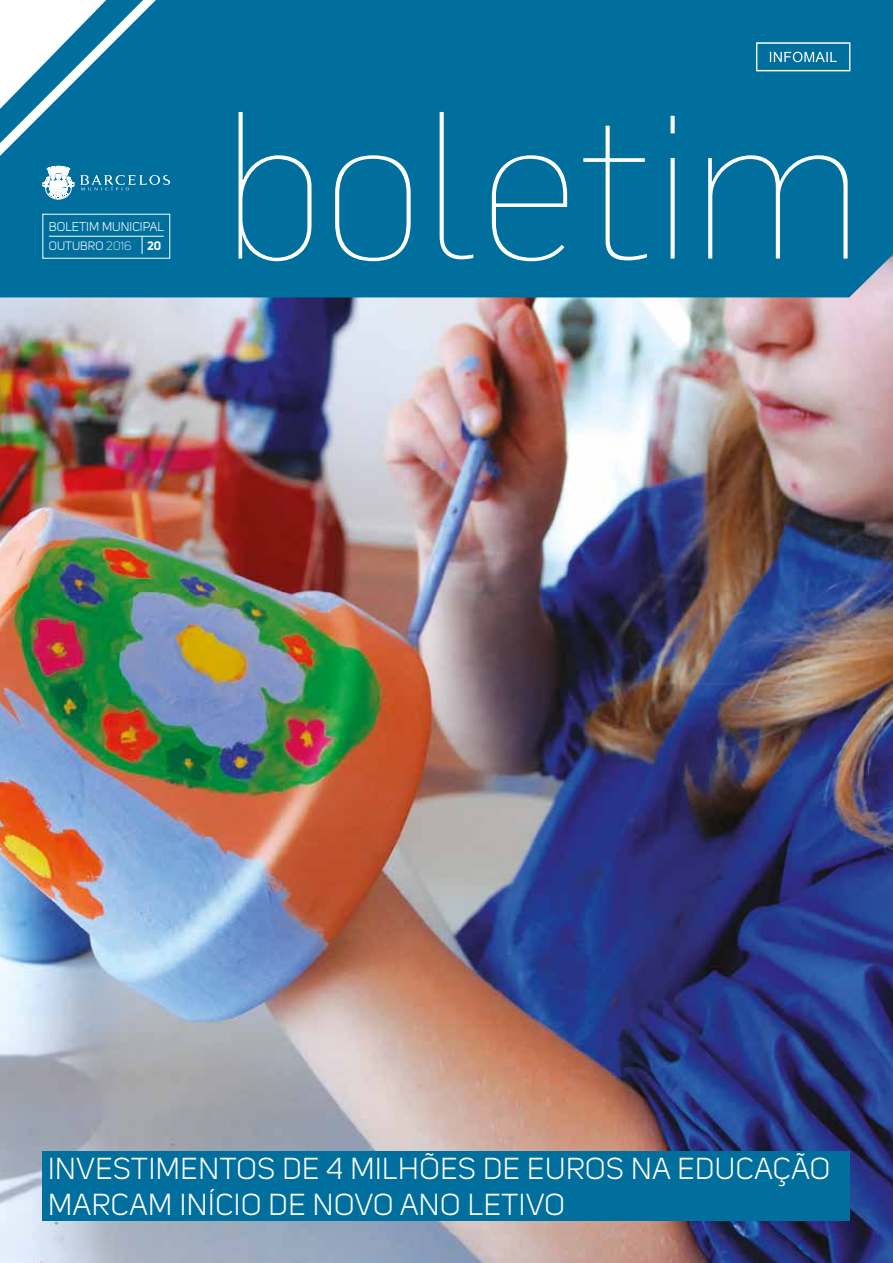
<style>
.page{position:relative;width:893px;height:1263px;background:#fff}
.page>*{position:absolute;margin:0;border:0;box-sizing:border-box;transform-origin:0 0}
.t1{font:100 205.65px "Flama";letter-spacing:.005em;color:#fff}
.t2{font:30px/36px "Uni Sans";letter-spacing:.02em;color:#fff}
.t3{font:12.6px "Uni Sans";letter-spacing:.005em;color:#fff}
.t4{font:700 12.15px "Uni Sans";color:#fff}
.t5{font:12px "Uni Sans";letter-spacing:.005em;color:#fff}
.s1{font-weight:300}
</style>
<div class="page">
<img style="left:0;top:297px;width:893px;height:966px">
<div style="left:0;top:0;width:893px;height:297px;background:#006f9e"></div>
<svg style="left:0;top:0;width:579px;height:230px;background:#1178a4"></svg>
<svg style="left:756px;top:42px;width:94px;height:29px;background:#308ab0"></svg>
<hr style="left:49px;top:236px;width:115px;height:1px;background:#fff">
<svg style="left:142px;top:236px;width:1px;height:18px"></svg>
<div style="left:43px;top:1151px;width:807px;height:69px;background:#006f9e"></div>
<p class="t3" style="left:49px;top:220px;width:117px">BOLETIM MUNICIPAL</p>
<p class="t5" style="left:49px;top:239px;width:84px">OUTUBRO <span class="s1">2016</span></p>
<p class="t4" style="left:147px;top:238px;width:16px">20</p>
<h1 class="t1" style="left:222px;top:52px;width:643px">boletim</h1>
<p class="t2" style="left:48px;top:1151px;width:784px">INVESTIMENTOS DE 4 MILHÕES DE EUROS NA EDUCAÇÃO<br>MARCAM INÍCIO DE NOVO ANO LETIVO</p>
</div>
